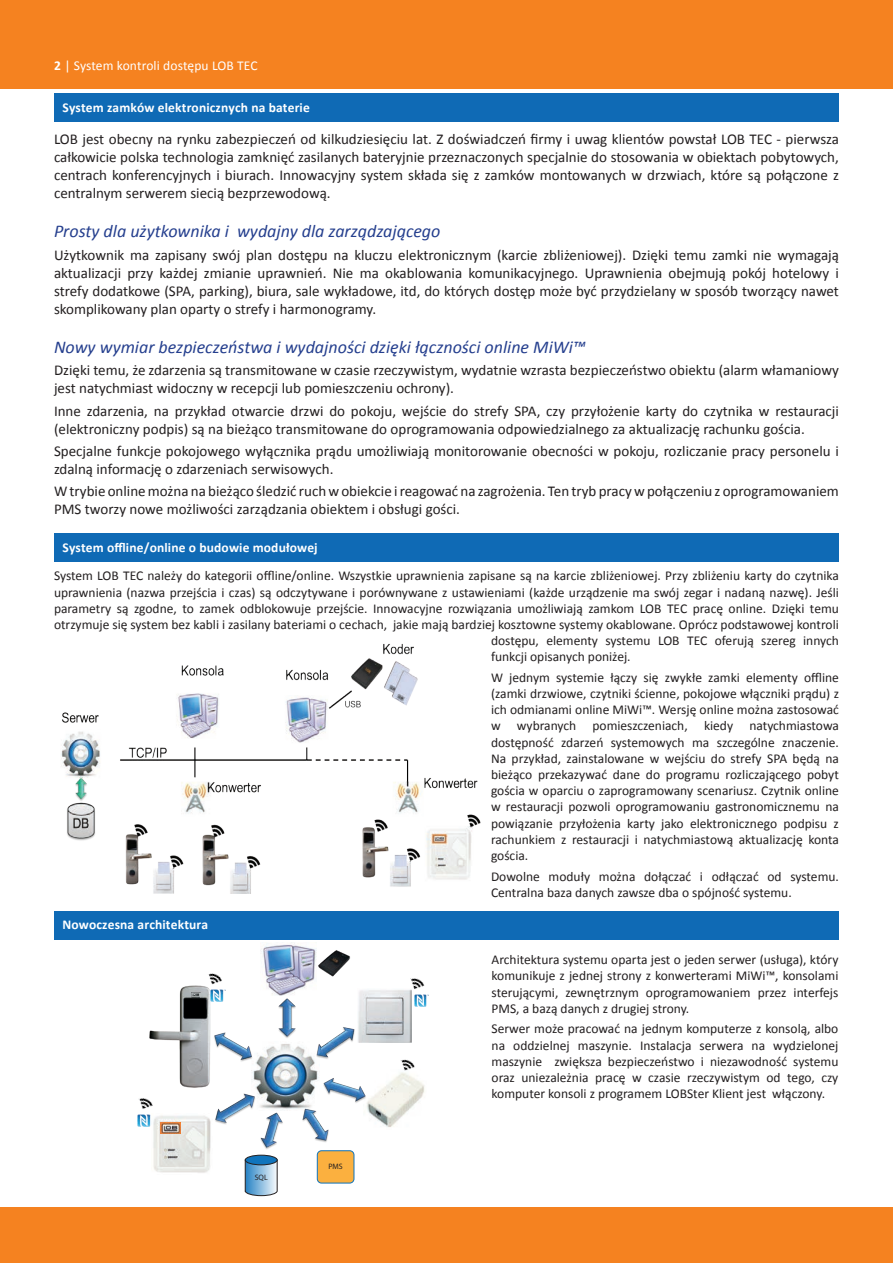
<style>
.page{position:relative;width:893px;height:1263px;background:#fff}
.page>*{position:absolute;margin:0;border:0;box-sizing:border-box;transform-origin:0 0}
.t1{font:italic 18px "Calibri";color:#253f8e}
.t2{font:15px/18px "Calibri";color:#231f20}
.t3{font:13.5px/16.2px "Calibri";color:#231f20;text-align:justify}
.t4{font:700 13.5px "Calibri";letter-spacing:.01em;color:#fff}
.t5{font:13.5px "Calibri";letter-spacing:.005em;color:#fff}
.t6{font:7.8px "Myriad Pro";color:#231f20}
.s1{font-weight:700}
</style>
<div class="page">
<div style="left:54px;top:533px;width:785px;height:29px;background:#0f6ab5"></div>
<div style="left:54px;top:911px;width:785px;height:28px;background:#0f6ab5"></div>
<div style="left:54px;top:93px;width:785px;height:29px;background:#0f6ab5"></div>
<img style="left:61px;top:643px;width:420px;height:251px">
<div style="left:0;top:1208px;width:893px;height:55px;background:#f58220"></div>
<img style="left:251px;top:1044px;width:68px;height:66px">
<img style="left:367px;top:1077px;width:58px;height:50px">
<img style="left:278px;top:998px;width:18px;height:40px">
<img style="left:214px;top:1032px;width:41px;height:31px">
<img style="left:313px;top:1027px;width:42px;height:34px">
<img style="left:260px;top:1112px;width:23px;height:37px">
<img style="left:215px;top:1090px;width:43px;height:35px">
<img style="left:299px;top:1104px;width:30px;height:38px">
<img style="left:149px;top:985px;width:62px;height:103px">
<img style="left:410px;top:978px;width:15px;height:18px">
<img style="left:203px;top:973px;width:23px;height:18px">
<img style="left:137px;top:1098px;width:16px;height:18px">
<img style="left:211px;top:989px;width:14px;height:13px">
<img style="left:138px;top:1114px;width:14px;height:13px">
<img style="left:414px;top:994px;width:15px;height:13px">
<img style="left:396px;top:1059px;width:22px;height:19px">
<svg style="left:191px;top:992px;width:10px;height:5px"></svg>
<img style="left:323px;top:1078px;width:43px;height:25px">
<img style="left:152px;top:1114px;width:59px;height:59px">
<img style="left:160px;top:1122px;width:20px;height:11px">
<img style="left:358px;top:989px;width:53px;height:53px">
<img style="left:261px;top:943px;width:55px;height:52px">
<img style="left:318px;top:950px;width:33px;height:27px">
<svg style="left:245px;top:1161px;width:33px;height:35px"></svg>
<div style="left:245px;top:1155px;width:32px;height:10px;background:#1074bc;border-radius:50%"></div>
<div style="left:245px;top:1155px;width:33px;height:10px;border:1px solid #231f20;border-radius:50%"></div>
<div style="left:317px;top:1151px;width:37px;height:32px;background:#fbb03f;border-radius:4px"></div>
<div style="left:317px;top:1150px;width:37px;height:33px;border:1px solid #1074bc;border-radius:4px"></div>
<div style="left:0;top:0;width:893px;height:89px;background:#f58220"></div>
<p class="t5" style="left:54px;top:57px;width:205px"><span class="s1">2</span> | System kontroli dostępu LOB TEC</p>
<p class="t4" style="left:63px;top:99px;width:249px">System zamków elektronicznych na baterie</p>
<p class="t2" style="left:54px;top:130px;width:786px;text-align:justify">LOB jest obecny na rynku zabezpieczeń od kilkudziesięciu lat. Z doświadczeń firmy i uwag klientów powstał LOB TEC - pierwsza całkowicie polska technologia zamknięć zasilanych bateryjnie przeznaczonych specjalnie do stosowania w obiektach pobytowych, centrach konferencyjnych i biurach. Innowacyjny system składa się z zamków montowanych w drzwiach, które są połączone z centralnym serwerem siecią bezprzewodową.</p>
<h1 class="t1" style="left:54px;top:219px;width:388px">Prosty dla użytkownika i wydajny dla zarządzającego</h1>
<p class="t2" style="left:54px;top:246px;width:786px;text-align:justify">Użytkownik ma zapisany swój plan dostępu na kluczu elektronicznym (karcie zbliżeniowej). Dzięki temu zamki nie wymagają aktualizacji przy każdej zmianie uprawnień. Nie ma okablowania komunikacyjnego. Uprawnienia obejmują pokój hotelowy i strefy dodatkowe (SPA, parking), biura, sale wykładowe, itd, do których dostęp może być przydzielany w sposób tworzący nawet skomplikowany plan oparty o strefy i harmonogramy.</p>
<h1 class="t1" style="left:54px;top:335px;width:533px">Nowy wymiar bezpieczeństwa i wydajności dzięki łączności online MiWi™</h1>
<p class="t2" style="left:54px;top:361px;width:786px">Dzięki temu, że zdarzenia są transmitowane w czasie rzeczywistym, wydatnie wzrasta bezpieczeństwo obiektu (alarm włamaniowy jest natychmiast widoczny w recepcji lub pomieszczeniu ochrony).</p>
<p class="t2" style="left:54px;top:402px;width:786px">Inne zdarzenia, na przykład otwarcie drzwi do pokoju, wejście do strefy SPA, czy przyłożenie karty do czytnika w restauracji (elektroniczny podpis) są na bieżąco transmitowane do oprogramowania odpowiedzialnego za aktualizację rachunku gościa.</p>
<p class="t2" style="left:54px;top:442px;width:786px">Specjalne funkcje pokojowego wyłącznika prądu umożliwiają monitorowanie obecności w pokoju, rozliczanie pracy personelu i zdalną informację o zdarzeniach serwisowych.</p>
<p class="t2" style="left:54px;top:482px;width:786px">W trybie online można na bieżąco śledzić ruch w obiekcie i reagować na zagrożenia. Ten tryb pracy w połączeniu z oprogramowaniem<br>PMS tworzy nowe możliwości zarządzania obiektem i obsługi gości.</p>
<p class="t4" style="left:63px;top:539px;width:257px">System offline/online o budowie modułowej</p>
<p class="t3" style="left:54px;top:568px;width:786px">System LOB TEC należy do kategorii offline/online. Wszystkie uprawnienia zapisane są na karcie zbliżeniowej. Przy zbliżeniu karty do czytnika</p>
<p class="t3" style="left:54px;top:584px;width:786px">uprawnienia (nazwa przejścia i czas) są odczytywane i porównywane z ustawieniami (każde urządzenie ma swój zegar i nadaną nazwę). Jeśli</p>
<p class="t3" style="left:54px;top:600px;width:786px">parametry są zgodne, to zamek odblokowuje przejście. Innowacyjne rozwiązania umożliwiają zamkom LOB TEC pracę online. Dzięki temu</p>
<p class="t3" style="left:54px;top:616px;width:786px">otrzymuje się system bez kabli i zasilany bateriami o cechach, jakie mają bardziej kosztowne systemy okablowane. Oprócz podstawowej kontroli</p>
<p class="t3" style="left:491px;top:633px;width:349px">dostępu, elementy systemu LOB TEC oferują szereg innych</p>
<p class="t3" style="left:491px;top:649px;width:141px">funkcji opisanych poniżej.</p>
<p class="t3" style="left:491px;top:669px;width:349px">W jednym systemie łączy się zwykłe zamki elementy offline (zamki drzwiowe, czytniki ścienne, pokojowe włączniki prądu) z ich odmianami online MiWi™. Wersję online można zastosować w wybranych pomieszczeniach, kiedy natychmiastowa dostępność zdarzeń systemowych ma szczególne znaczenie.<br>Na przykład, zainstalowane w wejściu do strefy SPA będą na bieżąco przekazywać dane do programu rozliczającego pobyt gościa w oparciu o zaprogramowany scenariusz. Czytnik online w restauracji pozwoli oprogramowaniu gastronomicznemu na powiązanie przyłożenia karty jako elektronicznego podpisu z rachunkiem z restauracji i natychmiastową aktualizację konta gościa.</p>
<p class="t3" style="left:491px;top:868px;width:349px">Dowolne moduły można dołączać i odłączać od systemu.<br>Centralna baza danych zawsze dba o spójność systemu.</p>
<p class="t4" style="left:63px;top:916px;width:147px">Nowoczesna architektura</p>
<p class="t6" style="left:255px;top:1172px;width:15px">SQL</p>
<p class="t6" style="left:328px;top:1162px;width:16px">PMS</p>
<p class="t3" style="left:492px;top:952px;width:348px">Architektura systemu oparta jest o jeden serwer (usługa), który komunikuje z jednej strony z konwerterami MiWi™, konsolami sterującymi, zewnętrznym oprogramowaniem przez interfejs PMS, a bazą danych z drugiej strony.</p>
<p class="t3" style="left:492px;top:1021px;width:348px">Serwer może pracować na jednym komputerze z konsolą, albo na oddzielnej maszynie. Instalacja serwera na wydzielonej maszynie zwiększa bezpieczeństwo i niezawodność systemu oraz uniezależnia pracę w czasie rzeczywistym od tego, czy komputer konsoli z programem LOBSter Klient jest włączony.</p>
</div>
